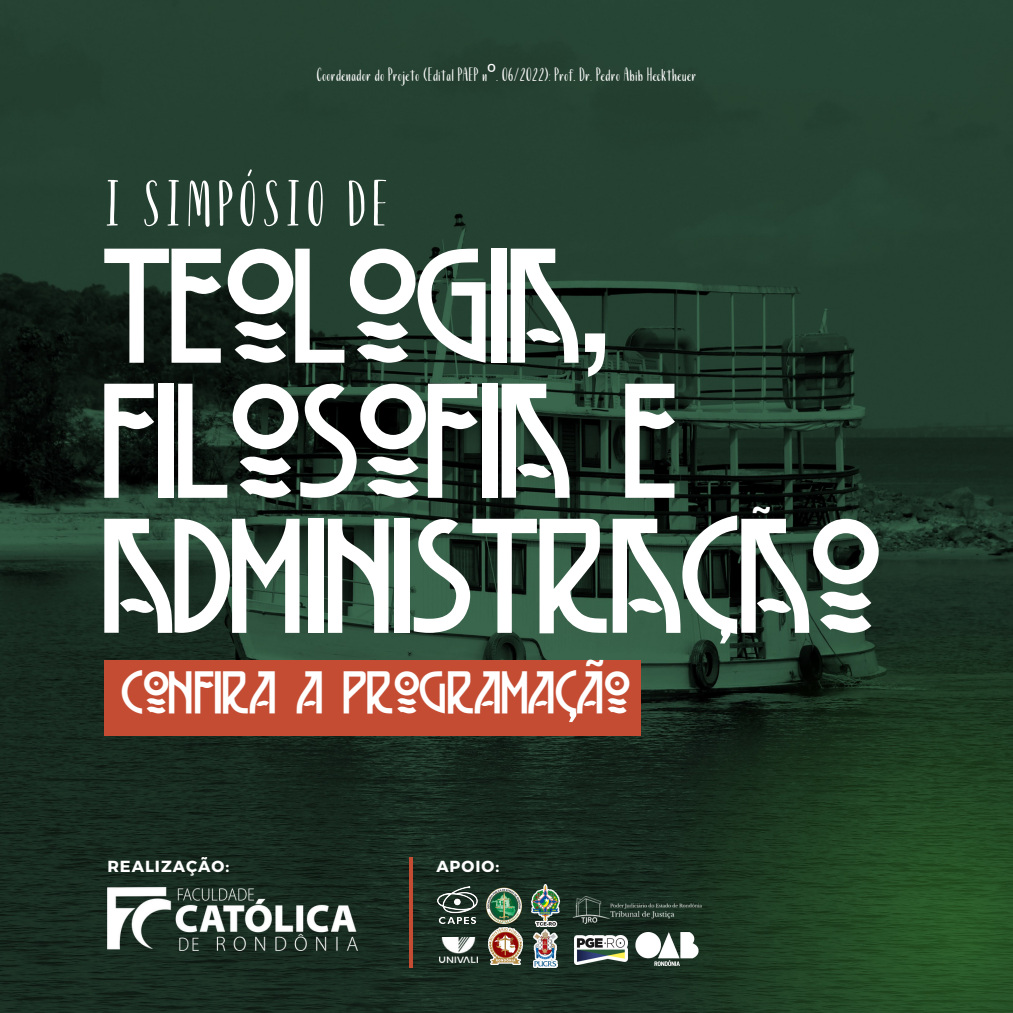
<style>
.page{position:relative;width:1013px;height:1013px;background:#fff}
.page>*{position:absolute;margin:0;border:0;box-sizing:border-box;transform-origin:0 0}
.t1{font:114px/135px "Belladona";color:#fff}
.t2{font:79.5px "Amalfi";letter-spacing:.06em;color:#fff}
.t3{font:78.62px "Montserrat";color:#fff}
.t4{font:55.38px "Montserrat";color:#fff}
.t5{font:46.62px "Montserrat";color:#fff}
.t6{font:42.12px "Belladona";color:#fff}
.t7{font:23.75px "Amalfi";color:#fff}
.t8{font:700 16px "Montserrat";letter-spacing:.06em;color:#fff}
.s1{font-family:"Noto Sans"}
</style>
<div class="page">
<img style="left:0;top:0;width:1012px;height:1012px">
<svg style="left:614px;top:579px;width:398px;height:433px;background:#1e3c24"></svg>
<div style="left:104px;top:660px;width:536px;height:75px;background:#c44c33"></div>
<img style="left:107px;top:887px;width:251px;height:63px">
<hr style="left:409px;top:857px;width:3px;height:110px;background:#c44c33">
<img style="left:437px;top:886px;width:40px;height:38px">
<img style="left:440px;top:937px;width:37px;height:25px">
<img style="left:534px;top:930px;width:23px;height:37px">
<img style="left:531px;top:884px;width:28px;height:42px">
<img style="left:483px;top:885px;width:42px;height:39px">
<img style="left:572px;top:896px;width:130px;height:27px">
<img style="left:575px;top:935px;width:52px;height:29px">
<img style="left:635px;top:932px;width:63px;height:33px">
<img style="left:488px;top:927px;width:34px;height:37px">
<p class="t7" style="left:316px;top:60px;width:381px">Coordenador do Projeto (Edital PAEP n<span class="s1">º</span>. 06/2022): Prof. Dr. Pedro Abib Hecktheuer</p>
<h2 class="t2" style="left:104px;top:157px;width:286px">I SIMPÓSIO DE</h2>
<h1 class="t1" style="left:104px;top:251px;width:777px">TEOLOGIA,<br>FILOSOFIA E<br>ADMINISTRACAO</h1>
<h3 class="t5" style="left:749px;top:478px;width:25px">~</h3>
<h3 class="t3" style="left:717px;top:558px;width:18px">,</h3>
<h3 class="t5" style="left:583px;top:630px;width:25px">~</h3>
<h3 class="t6" style="left:122px;top:676px;width:509px">CONFIRA A PROGRAMACAO</h3>
<h3 class="t4" style="left:567px;top:661px;width:13px">,</h3>
<p class="t8" style="left:107px;top:856px;width:123px">REALIZAÇÃO:</p>
<p class="t8" style="left:436px;top:855px;width:64px">APOIO:</p>
</div>
